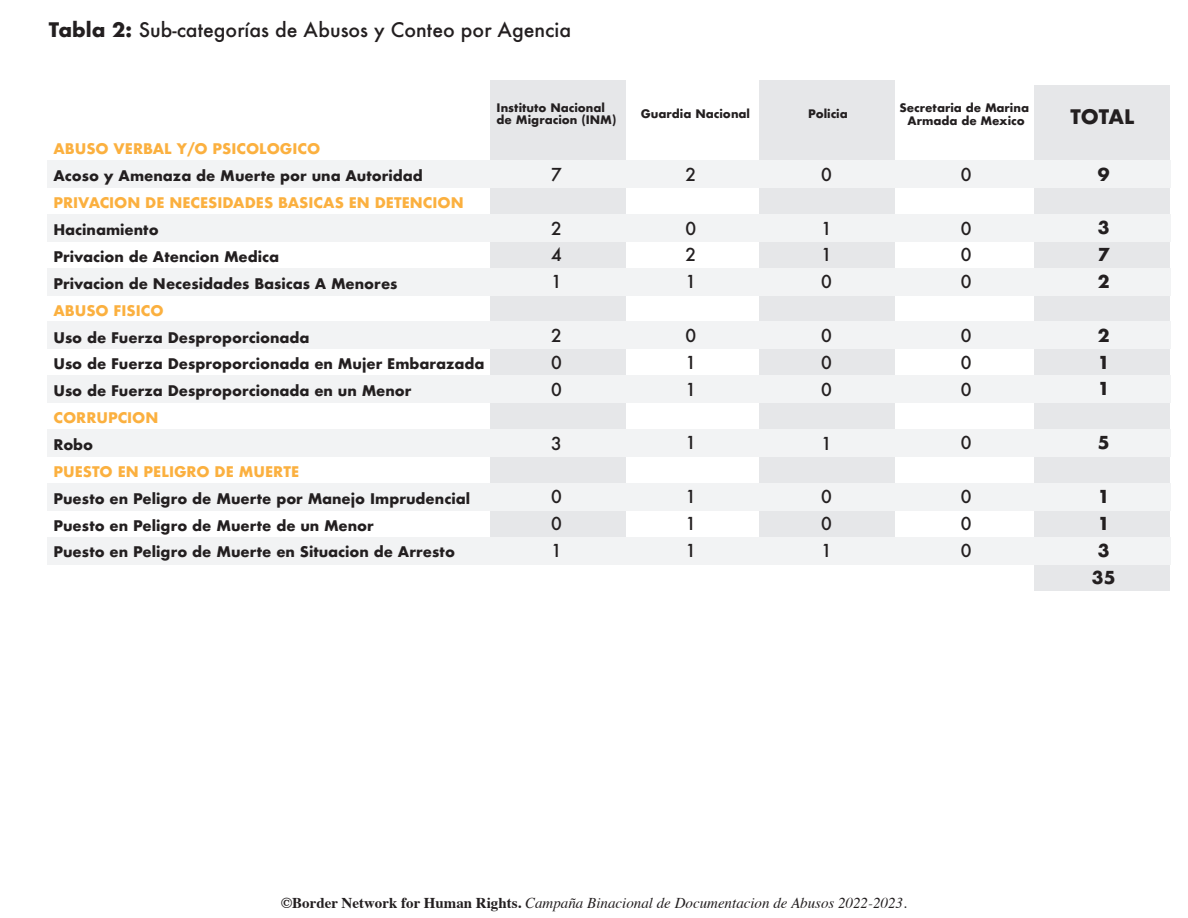
<style>
.page{position:relative;width:1188px;height:918px;background:#fff}
.page>*{position:absolute;margin:0;border:0;box-sizing:border-box;transform-origin:0 0}
.t1{font:500 19.5px "Futura";color:#231f20}
.t2{font:700 19.5px "Futura";letter-spacing:-.005em;color:#231f20}
.t3{font:500 17.4px/26.8px "Futura";color:#231f20;text-align:justify}
.t4{font:700 17.4px/26.8px "Futura";color:#231f20;text-align:justify}
.t5{font:italic 15px "Times";color:#231f20}
.t6{font:700 14.25px/26.8px "Futura";color:#231f20}
.t7{font:700 14.25px "Futura";color:#fbb03f}
.t8{font:700 11.4px/12.5px "Futura";color:#231f20}
.s1{font-weight:700}
.s2{font-weight:700;font-style:normal}
</style>
<div class="page">
<div style="left:1035px;top:86px;width:135px;height:505px;background:#e6e7e9"></div>
<div style="left:759px;top:81px;width:136px;height:476px;background:#e6e7e9"></div>
<div style="left:491px;top:81px;width:135px;height:476px;background:#e6e7e9"></div>
<div style="left:47px;top:160px;width:1123px;height:27px;background:#f2f3f4"></div>
<div style="left:47px;top:214px;width:1123px;height:27px;background:#f2f3f4"></div>
<div style="left:47px;top:268px;width:1123px;height:28px;background:#f2f3f4"></div>
<div style="left:47px;top:322px;width:1123px;height:27px;background:#f2f3f4"></div>
<div style="left:47px;top:376px;width:1123px;height:27px;background:#f2f3f4"></div>
<div style="left:47px;top:430px;width:1123px;height:27px;background:#f2f3f4"></div>
<div style="left:47px;top:483px;width:1123px;height:27px;background:#f2f3f4"></div>
<div style="left:47px;top:537px;width:1123px;height:28px;background:#f2f3f4"></div>
<h1 class="t1" style="left:49px;top:17px;width:524px"><span class="s1">Tabla 2:</span> Sub-categorías de Abusos y Conteo por Agencia</h1>
<p class="t7" style="left:53px;top:140px;width:268px">ABUSO VERBAL Y/O PSICOLOGICO</p>
<p class="t6" style="left:53px;top:162px;width:371px">Acoso y Amenaza de Muerte por una Autoridad</p>
<p class="t7" style="left:53px;top:193px;width:412px">PRIVACION DE NECESIDADES BASICAS EN DETENCION</p>
<p class="t6" style="left:53px;top:216px;width:346px">Hacinamiento<br>Privacion de Atencion Medica<br>Privacion de Necesidades Basicas A Menores</p>
<p class="t7" style="left:53px;top:301px;width:112px">ABUSO FISICO</p>
<p class="t6" style="left:53px;top:324px;width:433px">Uso de Fuerza Desproporcionada<br>Uso de Fuerza Desproporcionada en Mujer Embarazada<br>Uso de Fuerza Desproporcionada en un Menor</p>
<p class="t7" style="left:53px;top:408px;width:107px">CORRUPCION</p>
<p class="t6" style="left:53px;top:431px;width:41px">Robo</p>
<p class="t7" style="left:53px;top:462px;width:247px">PUESTO EN PELIGRO DE MUERTE</p>
<p class="t6" style="left:53px;top:485px;width:418px">Puesto en Peligro de Muerte por Manejo Imprudencial<br>Puesto en Peligro de Muerte de un Menor<br>Puesto en Peligro de Muerte en Situacion de Arresto</p>
<p class="t8" style="left:497px;top:101px;width:121px">Instituto Nacional de Migracion (INM)</p>
<p class="t8" style="left:641px;top:107px;width:111px">Guardia Nacional</p>
<p class="t8" style="left:808px;top:108px;width:41px">Policia</p>
<p class="t3" style="left:551px;top:161px;width:12px">7</p>
<p class="t3" style="left:551px;top:214px;width:12px">2<br>4<br>1</p>
<p class="t3" style="left:551px;top:322px;width:12px">2<br>0<br>0</p>
<p class="t3" style="left:551px;top:429px;width:12px">3</p>
<p class="t3" style="left:551px;top:483px;width:12px">0<br>0<br>1</p>
<p class="t3" style="left:685px;top:161px;width:12px">2</p>
<p class="t3" style="left:685px;top:214px;width:12px">0<br>2<br>1</p>
<p class="t3" style="left:685px;top:322px;width:12px">0<br>1<br>1</p>
<p class="t3" style="left:685px;top:429px;width:12px">1</p>
<p class="t3" style="left:685px;top:483px;width:12px">1<br>1<br>1</p>
<p class="t3" style="left:821px;top:161px;width:12px">0</p>
<p class="t3" style="left:821px;top:214px;width:12px">1<br>1<br>0</p>
<p class="t3" style="left:821px;top:322px;width:12px">0<br>0<br>0</p>
<p class="t3" style="left:821px;top:429px;width:12px">1</p>
<p class="t3" style="left:821px;top:483px;width:12px">0<br>0<br>1</p>
<p class="t8" style="left:899px;top:101px;width:131px;text-align:center">Secretaria de Marina<br>Armada de Mexico</p>
<h1 class="t2" style="left:1071px;top:104px;width:65px">TOTAL</h1>
<p class="t3" style="left:961px;top:161px;width:12px">0</p>
<p class="t3" style="left:961px;top:214px;width:12px">0<br>0<br>0</p>
<p class="t3" style="left:961px;top:322px;width:12px">0<br>0<br>0</p>
<p class="t3" style="left:961px;top:429px;width:12px">0</p>
<p class="t3" style="left:961px;top:483px;width:12px">0<br>0<br>0</p>
<p class="t4" style="left:1098px;top:160px;width:13px">9</p>
<p class="t4" style="left:1098px;top:214px;width:13px">3<br>7<br>2</p>
<p class="t4" style="left:1098px;top:322px;width:13px">2<br>1<br>1</p>
<p class="t4" style="left:1098px;top:429px;width:13px">5</p>
<p class="t4" style="left:1092px;top:483px;width:25px;text-align:center">1<br>1<br>3<br>35</p>
<p class="t5" style="left:281px;top:896px;width:627px"><span class="s2">©Border Network for Human Rights.</span> Campaña Binacional de Documentacion de Abusos 2022-2023.</p>
</div>
